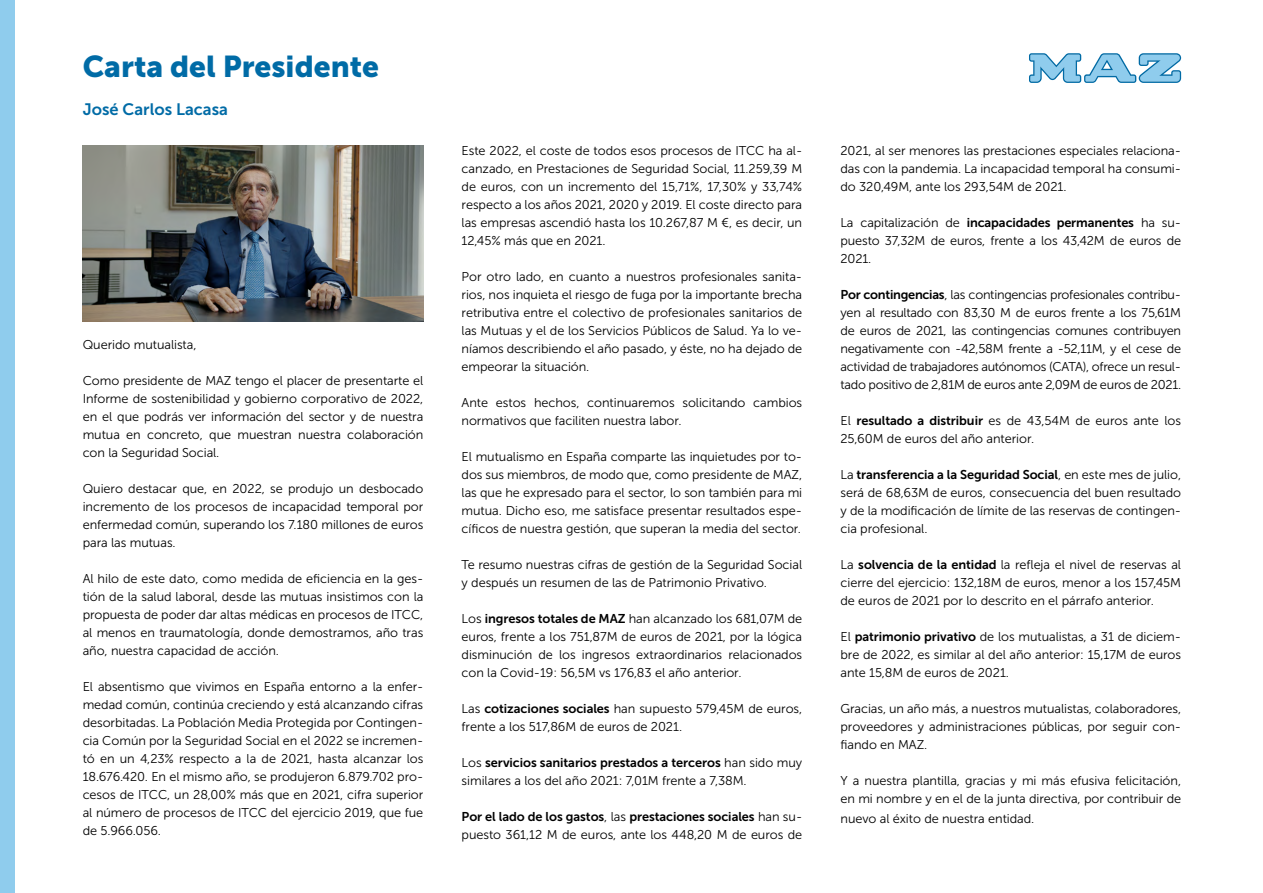
<style>
.page{position:relative;width:1263px;height:893px;background:#fff}
.page>*{position:absolute;margin:0;border:0;box-sizing:border-box;transform-origin:0 0}
.t1{font:30px "Museo Sans 900";color:#006ba6}
.t2{font:16.5px "Museo Sans 700";color:#006ba6}
.t3{font:12.75px/18px "Museo Sans 300";letter-spacing:-.005em;color:#000;text-align:justify}
.t4{font:12.75px "Museo Sans 700";letter-spacing:-.005em;color:#000}
.s1{font-family:"Museo Sans 700"}
.s2{font-family:"Museo Sans 300"}
</style>
<div class="page">
<img style="left:83px;top:146px;width:340px;height:175px">
<div style="left:0;top:0;width:15px;height:893px;background:#8fcced"></div>
<svg style="left:1029px;top:53px;width:152px;height:30px"></svg>
<h1 class="t1" style="left:83px;top:49px;width:298px">Carta del Presidente</h1>
<p class="t2" style="left:83px;top:100px;width:147px">José Carlos Lacasa</p>
<p class="t3" style="left:83px;top:336px;width:115px">Querido mutualista,</p>
<p class="t3" style="left:83px;top:372px;width:342px">Como presidente de MAZ tengo el placer de presentarte el Informe de sostenibilidad y gobierno corporativo de 2022, en el que podrás ver información del sector y de nuestra mutua en concreto, que muestran nuestra colaboración con la Seguridad Social.</p>
<p class="t3" style="left:83px;top:480px;width:342px">Quiero destacar que, en 2022, se produjo un desbocado incremento de los procesos de incapacidad temporal por enfermedad común, superando los 7.180 millones de euros para las mutuas.</p>
<p class="t3" style="left:83px;top:570px;width:342px">Al hilo de este dato, como medida de eficiencia en la ges&shy;tión de la salud laboral, desde las mutuas insistimos con la propuesta de poder dar altas médicas en procesos de ITCC, al menos en traumatología, donde demostramos, año tras año, nuestra capacidad de acción.</p>
<p class="t3" style="left:83px;top:678px;width:342px">El absentismo que vivimos en España entorno a la enfer&shy;medad común, continúa creciendo y está alcanzando cifras desorbitadas. La Población Media Protegida por Contingen&shy;cia Común por la Seguridad Social en el 2022 se incremen&shy;tó en un 4,23% respecto a la de 2021, hasta alcanzar los 18.676.420. En el mismo año, se produjeron 6.879.702 pro&shy;cesos de ITCC, un 28,00% más que en 2021, cifra superior al número de procesos de ITCC del ejercicio 2019, que fue de 5.966.056.</p>
<p class="t3" style="left:462px;top:142px;width:342px">Este 2022, el coste de todos esos procesos de ITCC ha al&shy;canzado, en Prestaciones de Seguridad Social, 11.259,39 M de euros, con un incremento del 15,71%, 17,30% y 33,74% respecto a los años 2021, 2020 y 2019. El coste directo para las empresas ascendió hasta los 10.267,87 M €, es decir, un 12,45% más que en 2021.</p>
<p class="t3" style="left:462px;top:268px;width:342px">Por otro lado, en cuanto a nuestros profesionales sanita&shy;rios, nos inquieta el riesgo de fuga por la importante brecha retributiva entre el colectivo de profesionales sanitarios de las Mutuas y el de los Servicios Públicos de Salud. Ya lo ve&shy;níamos describiendo el año pasado, y éste, no ha dejado de empeorar la situación.</p>
<p class="t3" style="left:462px;top:394px;width:342px">Ante estos hechos, continuaremos solicitando cambios normativos que faciliten nuestra labor.</p>
<p class="t3" style="left:462px;top:448px;width:342px">El mutualismo en España comparte las inquietudes por to&shy;dos sus miembros, de modo que, como presidente de MAZ, las que he expresado para el sector, lo son también para mi mutua. Dicho eso, me satisface presentar resultados espe&shy;cíficos de nuestra gestión, que superan la media del sector.</p>
<p class="t3" style="left:462px;top:556px;width:342px">Te resumo nuestras cifras de gestión de la Seguridad Social y después un resumen de las de Patrimonio Privativo.</p>
<p class="t3" style="left:462px;top:610px;width:342px">Los <span class="s1">ingresos totales de MAZ</span> han alcanzado los 681,07M de euros, frente a los 751,87M de euros de 2021, por la lógica disminución de los ingresos extraordinarios relacionados con la Covid-19: 56,5M vs 176,83 el año anterior.</p>
<p class="t3" style="left:462px;top:700px;width:342px">Las <span class="s1">cotizaciones sociales</span> han supuesto 579,45M de euros, frente a los 517,86M de euros de 2021.</p>
<p class="t4" style="left:462px;top:756px;width:342px"><span class="s2">Los</span> servicios sanitarios prestados a terceros <span class="s2">han sido muy</span></p>
<p class="t3" style="left:462px;top:772px;width:287px">similares a los del año 2021: 7,01M frente a 7,38M.</p>
<p class="t4" style="left:462px;top:810px;width:342px">Por el lado de los gastos<span class="s2">, las</span> prestaciones sociales <span class="s2">han su-</span></p>
<p class="t3" style="left:462px;top:826px;width:342px">puesto 361,12 M de euros, ante los 448,20 M de euros de</p>
<p class="t3" style="left:840px;top:142px;width:342px">2021, al ser menores las prestaciones especiales relaciona&shy;das con la pandemia. La incapacidad temporal ha consumi&shy;do 320,49M, ante los 293,54M de 2021.</p>
<p class="t4" style="left:840px;top:216px;width:342px"><span class="s2">La capitalización de</span> incapacidades permanentes <span class="s2">ha su-</span></p>
<p class="t3" style="left:840px;top:232px;width:342px">puesto 37,32M de euros, frente a los 43,42M de euros de<br>2021.</p>
<p class="t3" style="left:840px;top:286px;width:342px"><span class="s1">Por contingencias</span>, las contingencias profesionales contribu&shy;yen al resultado con 83,30 M de euros frente a los 75,61M de euros de 2021, las contingencias comunes contribuyen negativamente con -42,58M frente a -52,11M, y el cese de actividad de trabajadores autónomos (CATA), ofrece un resul&shy;tado positivo de 2,81M de euros ante 2,09M de euros de 2021.</p>
<p class="t3" style="left:840px;top:412px;width:342px">El <span class="s1">resultado a distribuir</span> es de 43,54M de euros ante los<br>25,60M de euros del año anterior.</p>
<p class="t4" style="left:840px;top:468px;width:342px"><span class="s2">La</span> transferencia a la Seguridad Social<span class="s2">, en este mes de julio,</span></p>
<p class="t3" style="left:840px;top:484px;width:342px">será de 68,63M de euros, consecuencia del buen resultado y de la modificación de límite de las reservas de contingen&shy;cia profesional.</p>
<p class="t3" style="left:840px;top:556px;width:342px">La <span class="s1">solvencia de la entidad</span> la refleja el nivel de reservas al cierre del ejercicio: 132,18M de euros, menor a los 157,45M de euros de 2021 por lo descrito en el párrafo anterior.</p>
<p class="t3" style="left:840px;top:628px;width:342px">El <span class="s1">patrimonio privativo</span> de los mutualistas, a 31 de diciem&shy;bre de 2022, es similar al del año anterior: 15,17M de euros ante 15,8M de euros de 2021.</p>
<p class="t3" style="left:840px;top:700px;width:342px">Gracias, un año más, a nuestros mutualistas, colaboradores, proveedores y administraciones públicas, por seguir con&shy;fiando en MAZ.</p>
<p class="t3" style="left:840px;top:772px;width:342px">Y a nuestra plantilla, gracias y mi más efusiva felicitación, en mi nombre y en el de la junta directiva, por contribuir de</p>
<p class="t3" style="left:840px;top:809px;width:195px">nuevo al éxito de nuestra entidad.</p>
</div>
